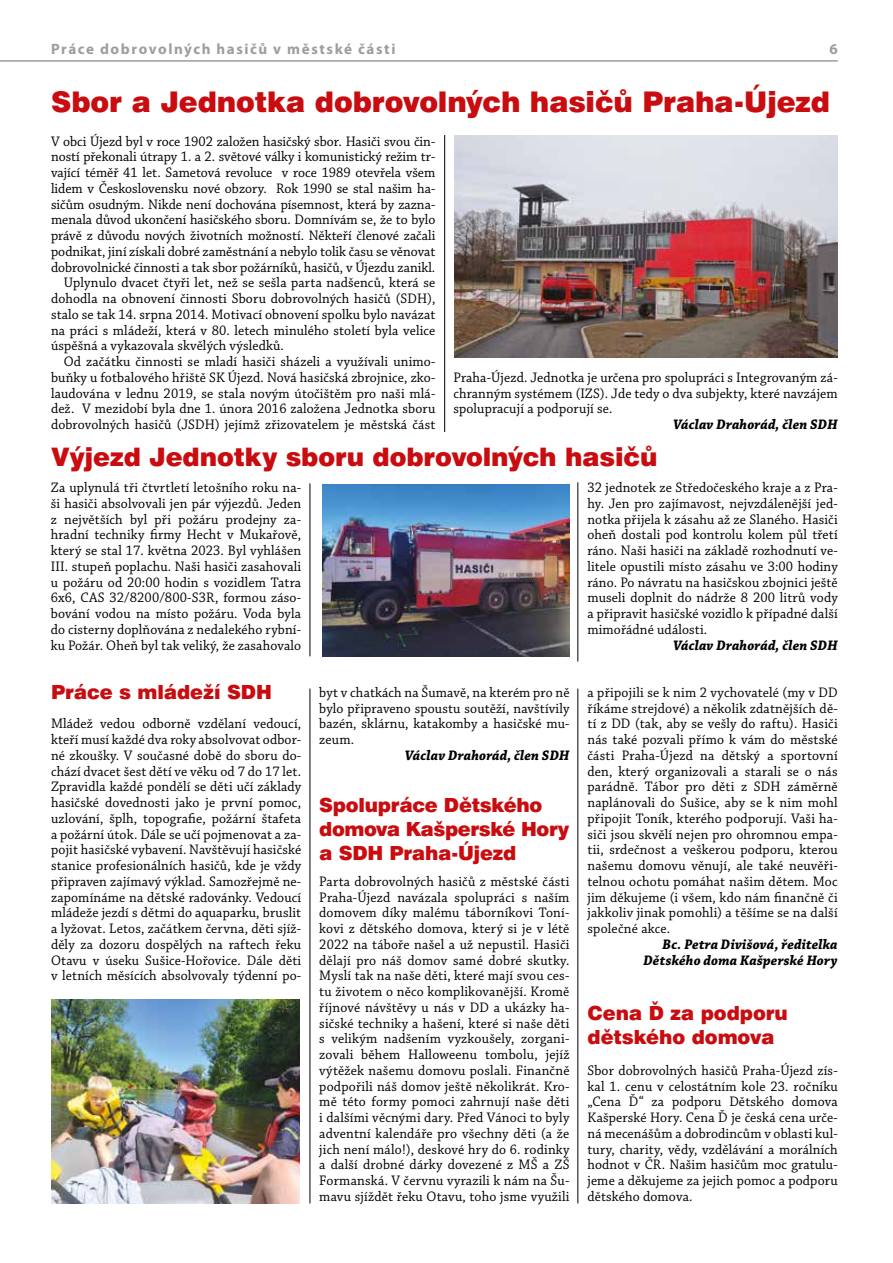
<style>
.page{position:relative;width:893px;height:1263px;background:#fff}
.page>*{position:absolute;margin:0;border:0;box-sizing:border-box;transform-origin:0 0}
.t1{font:900 28.5px "Swiss 721 AT";letter-spacing:-.005em;color:#c90c0f}
.t2{font:900 25.5px "Swiss 721 AT";letter-spacing:-.005em;color:#c90c0f}
.t3{font:900 19.5px/24px "Swiss 721 AT";letter-spacing:-.01em;color:#c90c0f}
.t4{font:700 15px "Myriad Pro";letter-spacing:.105em;color:#9d9d9c}
.t5{font:14.55px/15.8px "Chaparral Pro";letter-spacing:.01em;color:#000;text-align:justify;scale:.95 1}
.t6{font:italic 700 14.55px/15.8px "Chaparral Pro";letter-spacing:.01em;color:#000;text-align:right;scale:.95 1}
</style>
<div class="page">
<hr style="left:0;top:60px;width:838px;height:2px;background:#9d9d9c">
<hr style="left:310px;top:689px;width:1px;height:514px;background:#000">
<hr style="left:578px;top:689px;width:1px;height:514px;background:#000">
<img style="left:455px;top:135px;width:382px;height:222px">
<img style="left:322px;top:485px;width:247px;height:171px">
<img style="left:51px;top:999px;width:249px;height:204px">
<hr style="left:310px;top:483px;width:1px;height:173px;background:#000">
<hr style="left:578px;top:482px;width:1px;height:179px;background:#000">
<hr style="left:444px;top:135px;width:1px;height:297px;background:#000">
<p class="t4" style="left:51px;top:40px;width:346px">Práce dobrovolných hasičů v městské části</p>
<p class="t4" style="left:829px;top:40px;width:10px">6</p>
<h1 class="t1" style="left:51px;top:85px;width:781px">Sbor a Jednotka dobrovolných hasičů Praha-Újezd</h1>
<p class="t5" style="left:51px;top:134px;width:406px">V obci Újezd byl v roce 1902 založen hasičský sbor. Hasiči svou čin-</p>
<p class="t5" style="left:51px;top:149px;width:406px">ností překonali útrapy 1. a 2. světové války i komunistický režim tr-</p>
<p class="t5" style="left:51px;top:165px;width:406px">vající téměř 41 let. Sametová revoluce v roce 1989 otevřela všem</p>
<p class="t5" style="left:51px;top:181px;width:406px">lidem v Československu nové obzory. Rok 1990 se stal našim ha-</p>
<p class="t5" style="left:51px;top:197px;width:406px">sičům osudným. Nikde není dochována písemnost, která by zazna-</p>
<p class="t5" style="left:51px;top:212px;width:406px">menala důvod ukončení hasičského sboru. Domnívám se, že to bylo</p>
<p class="t5" style="left:51px;top:228px;width:406px">právě z důvodu nových životních možností. Někteří členové začali</p>
<p class="t5" style="left:51px;top:244px;width:406px">podnikat, jiní získali dobré zaměstnání a nebylo tolik času se věnovat</p>
<p class="t5" style="left:51px;top:260px;width:406px">dobrovolnické činnosti a tak sbor požárníků, hasičů, v Újezdu zanikl.</p>
<p class="t5" style="left:64px;top:275px;width:393px">Uplynulo dvacet čtyři let, než se sešla parta nadšenců, která se</p>
<p class="t5" style="left:51px;top:291px;width:406px">dohodla na obnovení činnosti Sboru dobrovolných hasičů (SDH),</p>
<p class="t5" style="left:51px;top:307px;width:406px">stalo se tak 14. srpna 2014. Motivací obnovení spolku bylo navázat</p>
<p class="t5" style="left:51px;top:323px;width:406px">na práci s mládeží, která v 80. letech minulého století byla velice</p>
<p class="t5" style="left:51px;top:338px;width:247px">úspěšná a vykazovala skvělých výsledků.</p>
<p class="t5" style="left:64px;top:354px;width:393px">Od začátku činnosti se mladí hasiči sházeli a využívali unimo-</p>
<p class="t5" style="left:51px;top:370px;width:406px">buňky u fotbalového hřiště SK Újezd. Nová hasičská zbrojnice, zko-</p>
<p class="t5" style="left:51px;top:386px;width:406px">laudována v lednu 2019, se stala novým útočištěm pro naši mlá-</p>
<p class="t5" style="left:51px;top:401px;width:406px">dež. V mezidobí byla dne 1. února 2016 založena Jednotka sboru</p>
<p class="t5" style="left:51px;top:417px;width:406px">dobrovolných hasičů (JSDH) jejímž zřizovatelem je městská část</p>
<p class="t5" style="left:453px;top:370px;width:406px">Praha-Újezd. Jednotka je určena pro spolupráci s Integrovaným zá&shy;chranným systémem (IZS). Jde tedy o dva subjekty, které navzájem spolupracují a podporují se.</p>
<p class="t6" style="left:673px;top:417px;width:175px">Václav Drahorád, člen SDH</p>
<h2 class="t2" style="left:51px;top:442px;width:608px">Výjezd Jednotky sboru dobrovolných hasičů</h2>
<p class="t5" style="left:51px;top:480px;width:265px">Za uplynulá tři čtvrtletí letošního roku na&shy;ši hasiči absolvovali jen pár výjezdů. Jeden z největších byl při požáru prodejny za&shy;hradní techniky firmy Hecht v Mukařově, který se stal 17. května 2023. Byl vyhlášen III. stupeň poplachu. Naši hasiči zasahovali u požáru od 20:00 hodin s vozidlem Tatra 6x6, CAS 32/8200/800-S3R, formou záso&shy;bování vodou na místo požáru. Voda byla do cisterny doplňována z nedalekého rybní&shy;ku Požár. Oheň byl tak veliký, že zasahovalo</p>
<p class="t5" style="left:587px;top:480px;width:265px">32 jednotek ze Středočeského kraje a z Pra&shy;hy. Jen pro zajímavost, nejvzdálenější jed&shy;notka přijela k zásahu až ze Slaného. Hasiči oheň dostali pod kontrolu kolem půl třetí ráno. Naši hasiči na základě rozhodnutí ve&shy;litele opustili místo zásahu ve 3:00 hodiny ráno. Po návratu na hasičskou zbojnici ještě museli doplnit do nádrže 8 200 litrů vody a připravit hasičské vozidlo k případné další mimořádné události.</p>
<p class="t6" style="left:673px;top:638px;width:175px">Václav Drahorád, člen SDH</p>
<h3 class="t3" style="left:51px;top:680px;width:223px">Práce s mládeží SDH</h3>
<p class="t5" style="left:51px;top:716px;width:265px">Mládež vedou odborně vzdělaní vedoucí, kteří musí každé dva roky absolvovat odbor&shy;né zkoušky. V současné době do sboru do&shy;chází dvacet šest dětí ve věku od 7 do 17 let.<br>Zpravidla každé pondělí se děti učí základy hasičské dovednosti jako je první pomoc, uzlování, šplh, topografie, požární štafeta a požární útok. Dále se učí pojmenovat a za&shy;pojit hasičské vybavení. Navštěvují hasičské stanice profesionálních hasičů, kde je vždy připraven zajímavý výklad. Samozřejmě ne&shy;zapomínáme na dětské radovánky. Vedoucí mládeže jezdí s dětmi do aquaparku, bruslit a lyžovat. Letos, začátkem června, děti sjíž&shy;děly za dozoru dospělých na raftech řeku Otavu v úseku Sušice-Hořovice. Dále děti v letních měsících absolvovaly týdenní po-</p>
<p class="t5" style="left:319px;top:685px;width:265px">byt v chatkách na Šumavě, na kterém pro ně bylo připraveno spoustu soutěží, navštívily bazén, sklárnu, katakomby a hasičské mu&shy;zeum.</p>
<p class="t6" style="left:405px;top:748px;width:175px">Václav Drahorád, člen SDH</p>
<h3 class="t3" style="left:319px;top:793px;width:252px">Spolupráce Dětského domova Kašperské Hory a SDH Praha-Újezd</h3>
<p class="t5" style="left:319px;top:874px;width:265px">Parta dobrovolných hasičů z městské části Praha-Újezd navázala spolupráci s naším domovem díky malému táborníkovi Toní&shy;kovi z dětského domova, který si je v létě 2022 na táboře našel a už nepustil. Hasiči dělají pro náš domov samé dobré skutky.<br>Myslí tak na naše děti, které mají svou ces&shy;tu životem o něco komplikovanější. Kromě říjnové návštěvy u nás v DD a ukázky ha&shy;sičské techniky a hašení, které si naše děti s velikým nadšením vyzkoušely, zorgani&shy;zovali během Halloweenu tombolu, jejíž výtěžek našemu domovu poslali. Finančně podpořili náš domov ještě několikrát. Kro&shy;mě této formy pomoci zahrnují naše děti i dalšími věcnými dary. Před Vánoci to byly adventní kalendáře pro všechny děti (a že jich není málo!), deskové hry do 6. rodinky a další drobné dárky dovezené z MŠ a ZŠ Formanská. V červnu vyrazili k nám na Šu&shy;mavu sjíždět řeku Otavu, toho jsme využili</p>
<p class="t5" style="left:587px;top:685px;width:265px">a připojili se k nim 2 vychovatelé (my v DD říkáme strejdové) a několik zdatnějších dě&shy;tí z DD (tak, aby se vešly do raftu). Hasiči nás také pozvali přímo k vám do městské části Praha-Újezd na dětský a sportovní den, který organizovali a starali se o nás parádně. Tábor pro děti z SDH záměrně naplánovali do Sušice, aby se k nim mohl připojit Toník, kterého podporují. Vaši ha&shy;siči jsou skvělí nejen pro ohromnou empa&shy;tii, srdečnost a veškerou podporu, kterou našemu domovu věnují, ale také neuvěři&shy;telnou ochotu pomáhat našim dětem. Moc jim děkujeme (i všem, kdo nám finančně či jakkoliv jinak pomohli) a těšíme se na další společné akce.</p>
<p class="t6" style="left:643px;top:937px;width:206px">Bc. Petra Divišová, ředitelka<br>Dětského doma Kašperské Hory</p>
<h3 class="t3" style="left:587px;top:1001px;width:202px">Cena Ď za podporu dětského domova</h3>
<p class="t5" style="left:587px;top:1063px;width:265px">Sbor dobrovolných hasičů Praha-Újezd zís&shy;kal 1. cenu v celostátním kole 23. ročníku „Cena Ď“ za podporu Dětského domova Kašperské Hory. Cena Ď je česká cena urče&shy;ná mecenášům a dobrodincům v oblasti kul&shy;tury, charity, vědy, vzdělávání a morálních hodnot v ČR. Našim hasičům moc gratulu&shy;jeme a děkujeme za jejich pomoc a podporu dětského domova.</p>
</div>
